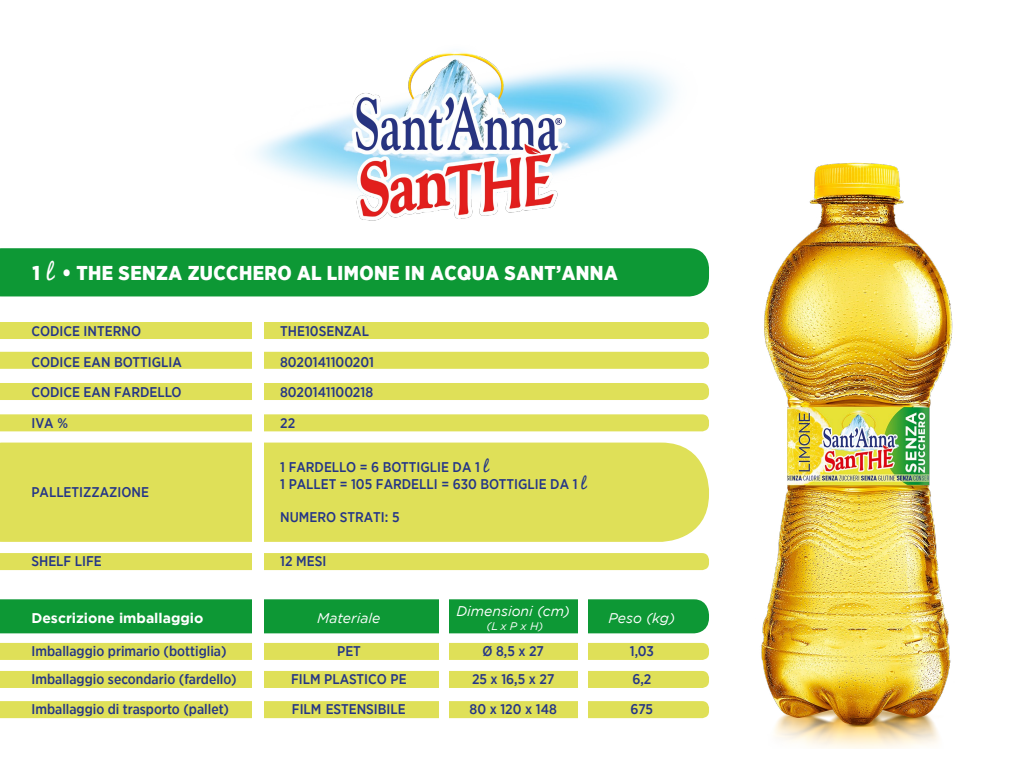
<style>
.page{position:relative;width:1021px;height:766px;background:#fff}
.page>*{position:absolute;margin:0;border:0;box-sizing:border-box;transform-origin:0 0}
.t1{font:900 20px "Gotham Narrow";letter-spacing:.02em;color:#fff}
.t2{font:500 14px/16.8px "Gotham Narrow";color:#243588}
.t3{font:italic 14px "Gotham";color:#fff}
.t4{font:700 14px "Gotham";color:#fff}
.t5{font:italic 11px "Gotham";color:#fff}
.s1{font-family:"J Cfg";font-weight:400;font-size:28.8px}
.s2{font-family:"J Cfg";font-weight:400;font-size:20.4px}
</style>
<div class="page">
<div style="left:0;top:322px;width:709px;height:17px;background:#dfe058"></div>
<div style="left:0;top:248px;width:709px;height:48px;background:#0d9835"></div>
<svg style="left:0;top:351px;width:709px;height:18px;background:#e0e161"></svg>
<div style="left:0;top:383px;width:709px;height:17px;background:#dfe058"></div>
<div style="left:0;top:414px;width:709px;height:17px;background:#dfe058"></div>
<div style="left:0;top:442px;width:709px;height:99px;background:#dfe058"></div>
<div style="left:0;top:553px;width:709px;height:17px;background:#dfe058"></div>
<div style="left:0;top:642px;width:709px;height:17px;background:#dfe058"></div>
<div style="left:0;top:671px;width:709px;height:16px;background:#dfe058"></div>
<div style="left:0;top:701px;width:709px;height:17px;background:#dfe058"></div>
<div style="left:0;top:599px;width:709px;height:34px;background:#0d9835"></div>
<div style="left:439px;top:578px;width:10px;height:187px;background:#fff"></div>
<div style="left:578px;top:581px;width:9px;height:184px;background:#fff"></div>
<div style="left:252px;top:310px;width:12px;height:455px;background:#fff"></div>
<img style="left:257px;top:52px;width:418px;height:169px">
<img style="left:761px;top:162px;width:192px;height:586px">
<h1 class="t1" style="left:33px;top:259px;width:586px">1 <span class="s1">l</span> • THE SENZA ZUCCHERO AL LIMONE IN ACQUA SANT’ANNA</h1>
<p class="t2" style="left:31px;top:322px;width:111px">CODICE INTERNO</p>
<p class="t2" style="left:280px;top:322px;width:90px">THE10SENZAL</p>
<p class="t2" style="left:31px;top:353px;width:152px">CODICE EAN BOTTIGLIA</p>
<p class="t2" style="left:280px;top:353px;width:95px">8020141100201</p>
<p class="t2" style="left:31px;top:383px;width:152px">CODICE EAN FARDELLO</p>
<p class="t2" style="left:280px;top:383px;width:94px">8020141100218</p>
<p class="t2" style="left:31px;top:414px;width:38px">IVA %</p>
<p class="t2" style="left:280px;top:414px;width:16px">22</p>
<p class="t2" style="left:31px;top:483px;width:119px">PALLETIZZAZIONE</p>
<p class="t2" style="left:280px;top:458px;width:308px">1 FARDELLO = 6 BOTTIGLIE DA 1 <span class="s2">l<br></span>1 PALLET = 105 FARDELLI = 630 BOTTIGLIE DA 1 <span class="s2">l</span></p>
<p class="t2" style="left:280px;top:508px;width:121px">NUMERO STRATI: 5</p>
<p class="t2" style="left:31px;top:552px;width:72px">SHELF LIFE</p>
<p class="t2" style="left:280px;top:552px;width:48px">12 MESI</p>
<p class="t4" style="left:31px;top:608px;width:173px">Descrizione imballaggio</p>
<p class="t3" style="left:317px;top:608px;width:65px">Materiale</p>
<p class="t3" style="left:456px;top:602px;width:115px">Dimensioni (cm)</p>
<p class="t5" style="left:486px;top:618px;width:58px">(L x P x H)</p>
<p class="t3" style="left:608px;top:608px;width:68px">Peso (kg)</p>
<p class="t2" style="left:31px;top:642px;width:197px">Imballaggio primario (bottiglia)</p>
<p class="t2" style="left:337px;top:642px;width:25px">PET</p>
<p class="t2" style="left:482px;top:642px;width:63px">Ø 8,5 x 27</p>
<p class="t2" style="left:629px;top:642px;width:26px">1,03</p>
<p class="t2" style="left:31px;top:670px;width:206px">Imballaggio secondario (fardello)</p>
<p class="t2" style="left:291px;top:670px;width:117px">FILM PLASTICO PE</p>
<p class="t2" style="left:472px;top:670px;width:84px">25 x 16,5 x 27</p>
<p class="t2" style="left:632px;top:670px;width:21px">6,2</p>
<p class="t2" style="left:31px;top:700px;width:199px">Imballaggio di trasporto (pallet)</p>
<p class="t2" style="left:292px;top:700px;width:115px">FILM ESTENSIBILE</p>
<p class="t2" style="left:469px;top:700px;width:89px">80 x 120 x 148</p>
<p class="t2" style="left:630px;top:700px;width:24px">675</p>
</div>
